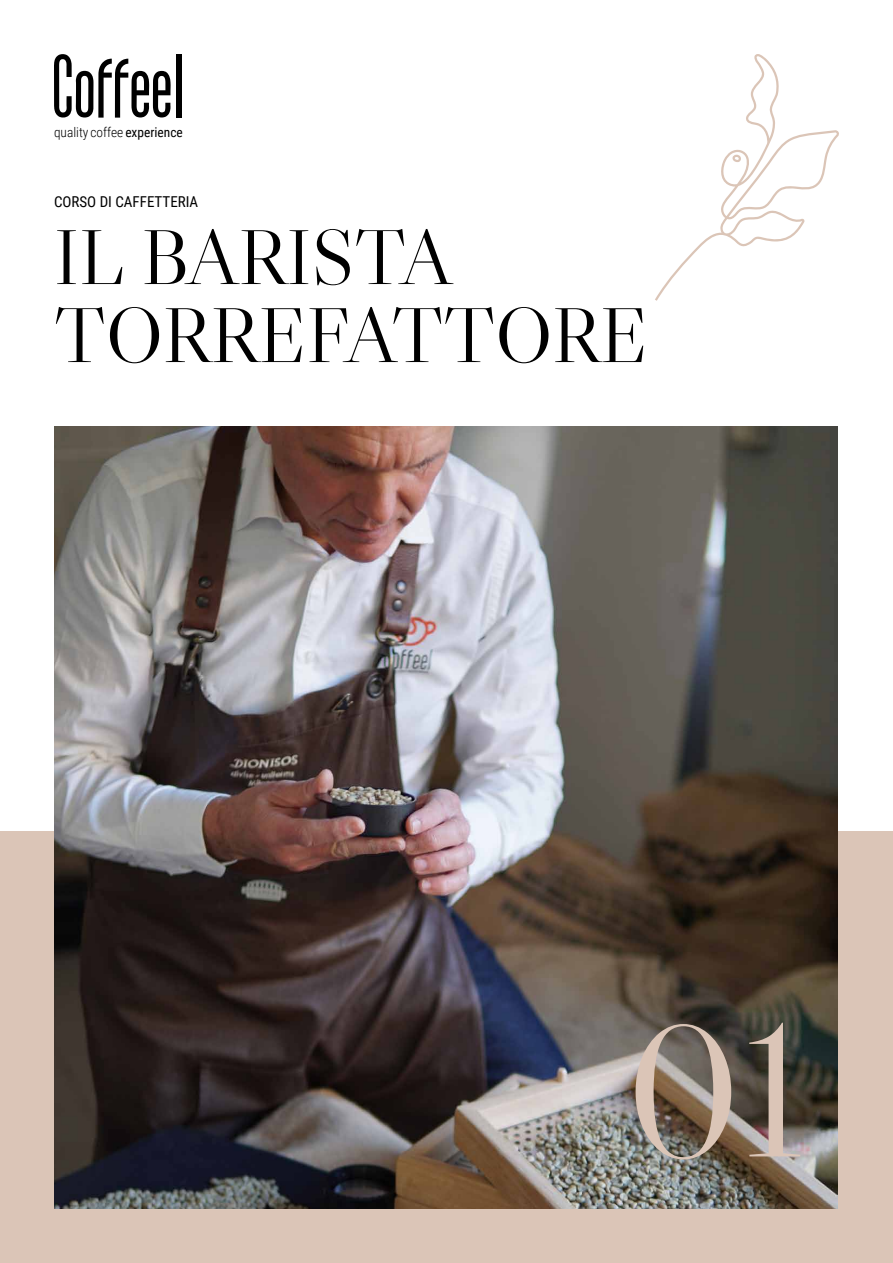
<style>
.page{position:relative;width:893px;height:1263px;background:#fff}
.page>*{position:absolute;margin:0;border:0;box-sizing:border-box;transform-origin:0 0}
.t1{font:187.5px "Libre Caslon Display";color:#dbc5b7}
.t2{font:78px/78px "Libre Caslon Display";color:#000}
.t3{font:15px "Roboto Condensed";color:#000}
.t4{font:300 13.35px "Roboto Condensed";color:#000}
.s1{font-weight:400}
</style>
<div class="page">
<div style="left:0;top:831px;width:893px;height:432px;background:#dbc5b7"></div>
<img style="left:54px;top:426px;width:784px;height:783px">
<svg style="left:54px;top:54px;width:117px;height:64px"></svg>
<div style="left:176px;top:54px;width:5px;height:64px;background:#000"></div>
<svg style="left:655px;top:54px;width:184px;height:247px"></svg>
<svg style="left:732px;top:155px;width:9px;height:7px"></svg>
<p class="t4" style="left:54px;top:123px;width:130px">quality coffee <span class="s1">experience</span></p>
<p class="t3" style="left:54px;top:191px;width:146px">CORSO DI CAFFETTERIA</p>
<h2 class="t2" style="left:54px;top:217px;width:595px">IL BARISTA<br>TORREFATTORE</h2>
<h1 class="t1" style="left:625px;top:976px;width:183px">01</h1>
</div>
